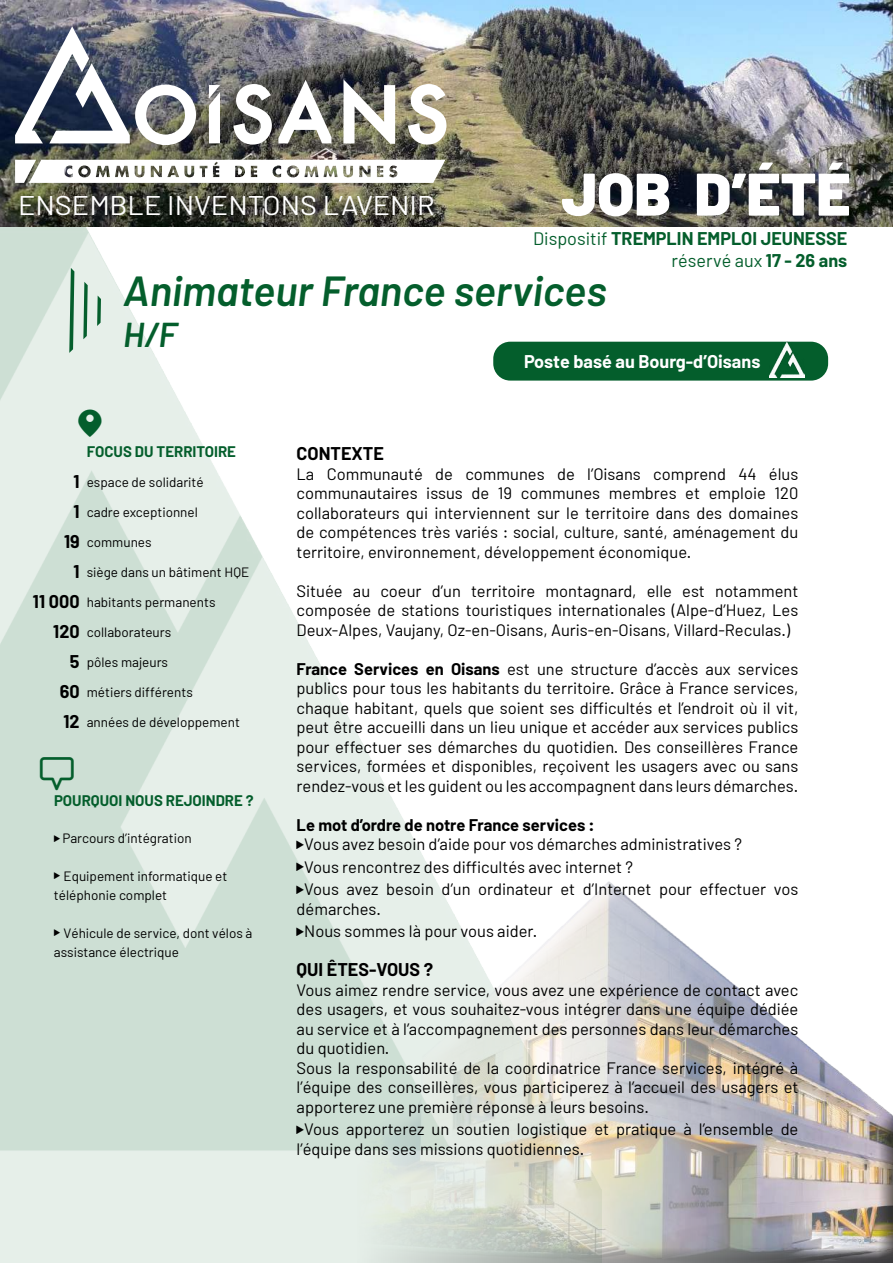
<style>
.page{position:relative;width:893px;height:1263px;background:#fff}
.page>*{position:absolute;margin:0;border:0;box-sizing:border-box;transform-origin:0 0}
.t1{font:900 60px "Barlow";color:#fff}
.t2{font:italic 600 42px "Barlow";color:#045e2c}
.t3{font:italic 600 34.5px "Barlow";color:#045e2c}
.t4{font:27px "Barlow";color:#fff;scale:1.07 1}
.t5{font:25.5px "Icons South St";color:#045e2c}
.t6{font:700 18px/21.6px "Barlow";color:#045e2c;text-align:right}
.t7{font:700 18px/30px "Barlow";color:#000;text-align:right}
.t8{font:700 18px "Barlow";color:#fff}
.t9{font:16.5px/19.5px "Barlow";color:#000}
.t10{font:700 15px "Barlow";color:#045e2c}
.t11{font:13.5px/19.5px "Barlow";color:#000}
.t12{font:6px "Icons South St";color:#000}
.s1{font-weight:400}
.s2{font-weight:700}
.s3{font-family:"Icons South St";font-size:7.5px}
</style>
<div class="page">
<img style="left:0;top:226px;width:602px;height:1037px">
<div style="left:345px;top:864px;width:548px;height:399px;background:#fff;opacity:.75"></div>
<div style="left:345px;top:1105px;width:548px;height:158px;background:#000;opacity:.75"></div>
<img style="left:0;top:0;width:893px;height:226px">
<svg style="left:209px;top:85px;width:11px;height:58px"></svg>
<svg style="left:15px;top:26px;width:181px;height:119px"></svg>
<svg style="left:233px;top:84px;width:39px;height:61px"></svg>
<svg style="left:408px;top:84px;width:38px;height:61px"></svg>
<svg style="left:278px;top:80px;width:53px;height:63px"></svg>
<svg style="left:343px;top:79px;width:52px;height:65px"></svg>
<svg style="left:15px;top:160px;width:430px;height:23px"></svg>
<svg style="left:81px;top:168px;width:7px;height:7px"></svg>
<div style="left:493px;top:342px;width:335px;height:39px;background:#045e2c;border-radius:17px"></div>
<img style="left:770px;top:342px;width:35px;height:36px">
<svg style="left:40px;top:757px;width:34px;height:33px"></svg>
<svg style="left:27px;top:267px;width:86px;height:86px;background:#e0ebe4"></svg>
<h3 class="t4" style="left:18px;top:189px;width:391px">ENSEMBLE INVENTONS L’AVENIR</h3>
<h1 class="t1" style="left:561px;top:157px;width:291px">JOB D’ÉTÉ</h1>
<p class="t6" style="left:533px;top:228px;width:316px"><span class="s1">Dispositif</span> TREMPLIN EMPLOI JEUNESSE <span class="s1">réservé aux</span> 17 - 26 ans</p>
<h2 class="t2" style="left:123px;top:264px;width:485px">Animateur France services</h2>
<h3 class="t3" style="left:123px;top:313px;width:55px">H/F</h3>
<h3 class="t5" style="left:78px;top:413px;width:26px">J</h3>
<p class="t7" style="left:33px;top:466px;width:48px">1<br>1<br>19<br>1<br>11 000<br>120<br>5<br>60<br>12</p>
<p class="t10" style="left:87px;top:442px;width:151px">FOCUS DU TERRITOIRE</p>
<p class="t11" style="left:87px;top:472px;width:119px">espace de solidarité</p>
<p class="t11" style="left:87px;top:502px;width:113px">cadre exceptionnel</p>
<p class="t11" style="left:87px;top:532px;width:66px">communes</p>
<p class="t11" style="left:87px;top:562px;width:164px">siège dans un bâtiment HQE</p>
<p class="t11" style="left:87px;top:592px;width:130px">habitants permanents</p>
<p class="t11" style="left:87px;top:622px;width:86px">collaborateurs</p>
<p class="t11" style="left:87px;top:652px;width:83px">pôles majeurs</p>
<p class="t11" style="left:87px;top:682px;width:108px">métiers différents</p>
<p class="t11" style="left:87px;top:712px;width:155px">années de développement</p>
<p class="t10" style="left:54px;top:791px;width:201px">POURQUOI NOUS REJOINDRE ?</p>
<p class="t12" style="left:54px;top:836px;width:8px">C</p>
<p class="t11" style="left:62px;top:828px;width:131px">Parcours d’intégration</p>
<p class="t12" style="left:54px;top:874px;width:8px">C</p>
<p class="t11" style="left:54px;top:866px;width:175px;text-indent:10px">Equipement informatique et téléphonie complet</p>
<p class="t12" style="left:54px;top:931px;width:8px">C</p>
<p class="t11" style="left:54px;top:923px;width:200px;text-indent:10px">Véhicule de service, dont vélos à assistance électrique</p>
<p class="t8" style="left:524px;top:351px;width:238px">Poste basé au Bourg-d’Oisans</p>
<p class="t7" style="left:297px;top:439px;width:89px">CONTEXTE</p>
<p class="t9" style="left:297px;top:464px;width:503px;text-align:justify">La Communauté de communes de l’Oisans comprend 44 élus communautaires issus de 19 communes membres et emploie 120 collaborateurs qui interviennent sur le territoire dans des domaines de compétences très variés : social, culture, santé, aménagement du territoire, environnement, développement économique.</p>
<p class="t9" style="left:297px;top:581px;width:503px;text-align:justify">Située au coeur d’un territoire montagnard, elle est notamment composée de stations touristiques internationales (Alpe-d’Huez, Les Deux-Alpes, Vaujany, Oz-en-Oisans, Auris-en-Oisans, Villard-Reculas.)</p>
<p class="t9" style="left:297px;top:659px;width:503px;text-align:justify"><span class="s2">France Services en Oisans</span> est une structure d’accès aux services publics pour tous les habitants du territoire. Grâce à France services, chaque habitant, quels que soient ses difficultés et l’endroit où il vit, peut être accueilli dans un lieu unique et accéder aux services publics pour effectuer ses démarches du quotidien. Des conseillères France services, formées et disponibles, reçoivent les usagers avec ou sans rendez-vous et les guident ou les accompagnent dans leurs démarches.</p>
<p class="t9" style="left:297px;top:815px;width:447px"><span class="s2">Le mot d’ordre de notre France services :<br></span><span class="s3">C</span>Vous avez besoin d’aide pour vos démarches administratives ?</p>
<p class="t9" style="left:297px;top:855px;width:503px;line-height:22.5px"><span class="s3">C</span>Vous rencontrez des difficultés avec internet ?<br><span class="s3">C</span>Vous avez besoin d’un ordinateur et d’Internet pour effectuer vos</p>
<p class="t9" style="left:297px;top:897px;width:242px;line-height:22.5px">démarches.<br><span class="s3">C</span>Nous sommes là pour vous aider.</p>
<p class="t7" style="left:297px;top:955px;width:138px">QUI ÊTES-VOUS ?</p>
<p class="t9" style="left:297px;top:980px;width:503px">Vous aimez rendre service, vous avez une expérience de contact avec des usagers, et vous souhaitez-vous intégrer dans une équipe dédiée au service et à l’accompagnement des personnes dans leur démarches du quotidien.<br>Sous la responsabilité de la coordinatrice France services, intégré à l’équipe des conseillères, vous participerez à l’accueil des usagers et apporterez une première réponse à leurs besoins.</p>
<p class="t9" style="left:297px;top:1119px;width:503px"><span class="s3">C</span>Vous apporterez un soutien logistique et pratique à l’ensemble de l’équipe dans ses missions quotidiennes.</p>
</div>
